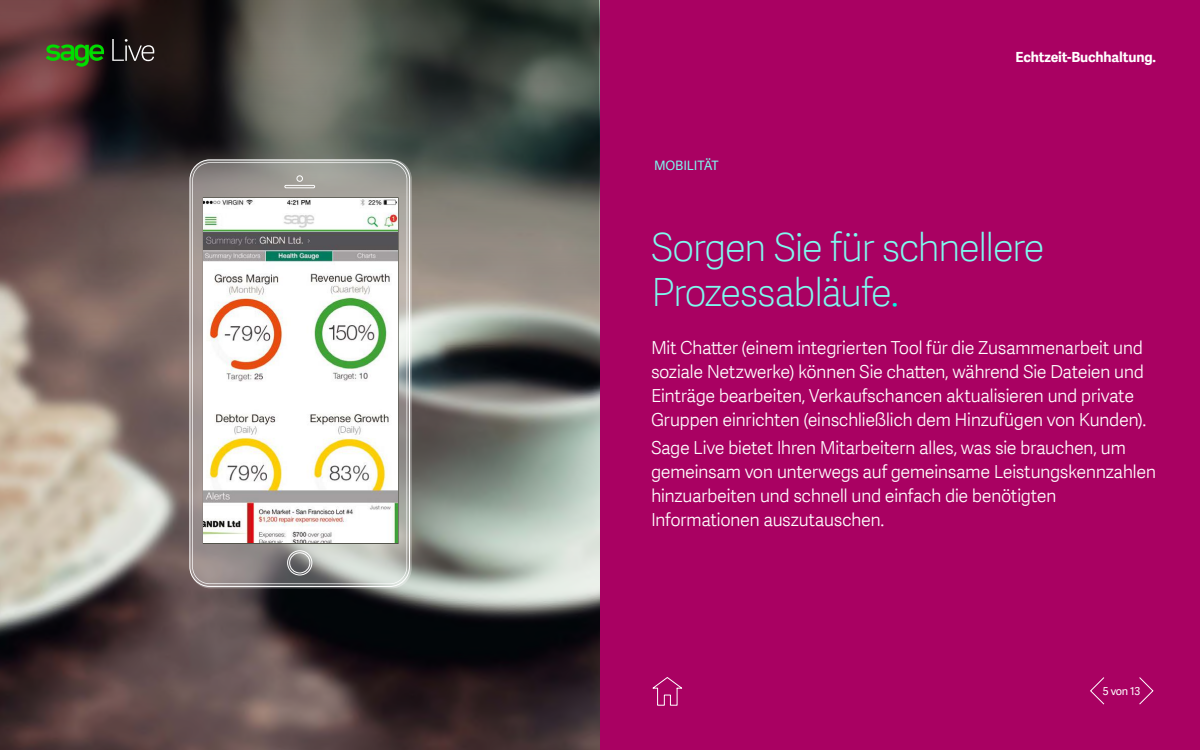
<style>
.page{position:relative;width:1200px;height:750px;background:#fff}
.page>*{position:absolute;margin:0;border:0;box-sizing:border-box;transform-origin:0 0}
.t1{font:39px/45px "Adelle Sans SAGE Th";letter-spacing:-.045em;color:#7ff9ef}
.t2{font:18px/24px "Adelle Sans SAGE Lt";letter-spacing:-.03em;color:#fff}
.t3{font:700 14px "Adelle Sans SAGE";letter-spacing:-.01em;color:#fff}
.t4{font:13px "Adelle Sans SAGE";letter-spacing:-.01em;color:#7ff9ef}
.t5{font:11px "Adelle Sans SAGE";color:#fff}
.s1{color:#00f5e0}
</style>
<div class="page">
<img style="left:0;top:0;width:600px;height:750px">
<svg style="left:0;top:0;width:599px;height:342px;background:#5b544f"></svg>
<div style="left:600px;top:0;width:600px;height:750px;background:#a90162"></div>
<div style="left:189px;top:160px;width:221px;height:427px;border:1px solid #fff;border-radius:20px"></div>
<svg style="left:192px;top:162px;width:215px;height:422px;background:#a5a19e"></svg>
<svg style="left:284px;top:175px;width:31px;height:14px"></svg>
<svg style="left:287px;top:550px;width:26px;height:26px"></svg>
<svg style="left:203px;top:198px;width:195px;height:345px"></svg>
<svg style="left:1090px;top:677px;width:15px;height:28px"></svg>
<svg style="left:1139px;top:677px;width:15px;height:28px"></svg>
<svg style="left:652px;top:677px;width:31px;height:29px"></svg>
<svg style="left:112px;top:39px;width:42px;height:22px"></svg>
<svg style="left:46px;top:44px;width:60px;height:23px"></svg>
<p class="t4" style="left:654px;top:156px;width:66px">MOBILITÄT</p>
<p class="t3" style="left:1015px;top:47px;width:142px">Echtzeit-Buchhaltung.</p>
<h1 class="t1" style="left:651px;top:223px;width:395px">Sorgen Sie für schnellere<br>Prozessabläufe<span class="s1">.</span></h1>
<p class="t2" style="left:651px;top:335px;width:497px">Mit Chatter (einem integrierten Tool für die Zusammenarbeit und soziale Netzwerke) können Sie chatten, während Sie Dateien und Einträge bearbeiten, Verkaufschancen aktualisieren und private Gruppen einrichten (einschließlich dem Hinzufügen von Kunden).</p>
<p class="t2" style="left:651px;top:435px;width:507px">Sage Live bietet Ihren Mitarbeitern alles, was sie brauchen, um gemeinsam von unterwegs auf gemeinsame Leistungskennzahlen hinzuarbeiten und schnell und einfach die benötigten Informationen auszutauschen.</p>
<p class="t5" style="left:1103px;top:683px;width:39px">5 von 13</p>
</div>
